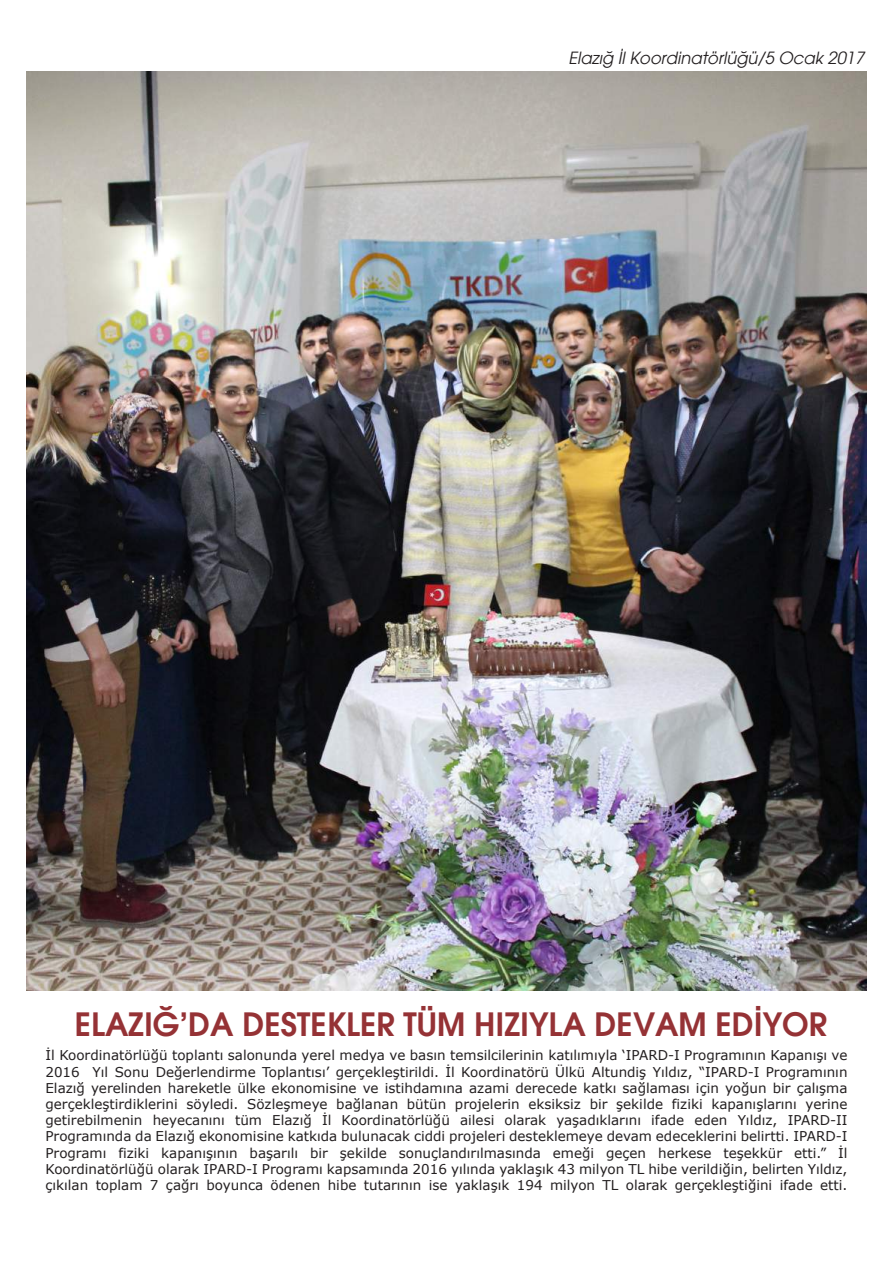
<style>
.page{position:relative;width:893px;height:1263px;background:#fff}
.page>*{position:absolute;margin:0;border:0;box-sizing:border-box;transform-origin:0 0}
.t1{font:600 31.5px "Avant Garde";color:#953235}
.t2{font:italic 16.5px "Avant Garde";color:#231f20}
.t3{font:13.5px/16.2px "Verdana";color:#231f20;text-align:justify}
</style>
<div class="page">
<img style="left:26px;top:71px;width:840px;height:919px">
<p class="t2" style="left:568px;top:48px;width:297px">Elazığ İl Koordinatörlüğü/5 Ocak 2017</p>
<h1 class="t1" style="left:75px;top:1004px;width:754px">ELAZIĞ’DA DESTEKLER TÜM HIZIYLA DEVAM EDİYOR</h1>
<p class="t3" style="left:45px;top:1047px;width:804px">İl Koordinatörlüğü toplantı salonunda yerel medya ve basın temsilcilerinin katılımıyla ‘IPARD-I Programının Kapanışı ve 2016 Yıl Sonu Değerlendirme Toplantısı’ gerçekleştirildi. İl Koordinatörü Ülkü Altundiş Yıldız, “IPARD-I Programının Elazığ yerelinden hareketle ülke ekonomisine ve istihdamına azami derecede katkı sağlaması için yoğun bir çalışma gerçekleştirdiklerini söyledi. Sözleşmeye bağlanan bütün projelerin eksiksiz bir şekilde fiziki kapanışlarını yerine getirebilmenin heyecanını tüm Elazığ İl Koordinatörlüğü ailesi olarak yaşadıklarını ifade eden Yıldız, IPARD-II Programında da Elazığ ekonomisine katkıda bulunacak ciddi projeleri desteklemeye devam edeceklerini belirtti. IPARD-I Programı fiziki kapanışının başarılı bir şekilde sonuçlandırılmasında emeği geçen herkese teşekkür etti.” İl Koordinatörlüğü olarak IPARD-I Programı kapsamında 2016 yılında yaklaşık 43 milyon TL hibe verildiğin, belirten Yıldız, çıkılan toplam 7 çağrı boyunca ödenen hibe tutarının ise yaklaşık 194 milyon TL olarak gerçekleştiğini ifade etti.</p>
</div>
